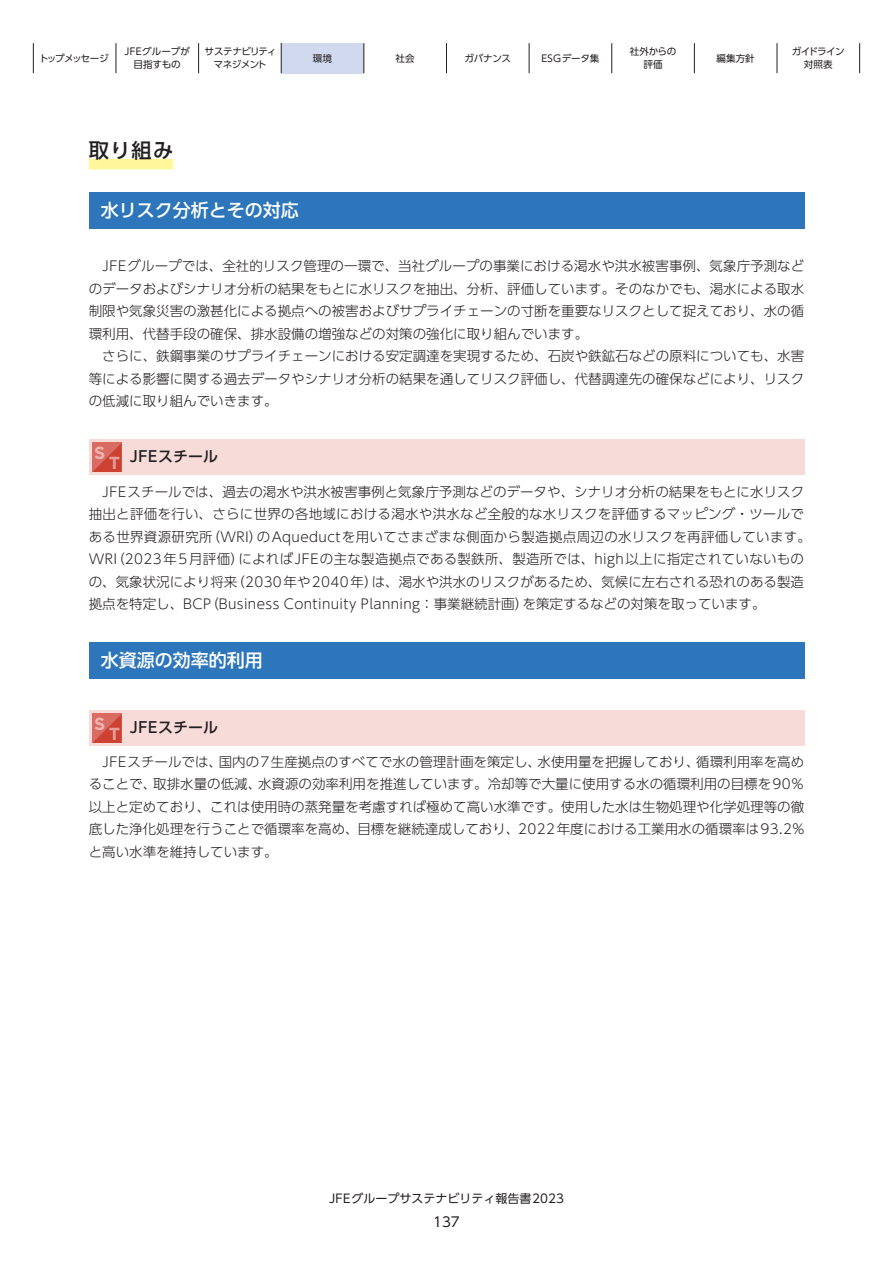
<style>
.page{position:relative;width:893px;height:1263px;background:#fff}
.page>*{position:absolute;margin:0;border:0;box-sizing:border-box;transform-origin:0 0}
.t1{font:500 20.25px "UD Shin Go Pro";color:#231f20}
.t2{font:500 18px "UD Shin Go Pro";color:#fff}
.t3{font:700 17.4px "Gotham";color:#fff}
.t4{font:500 15px "UD Shin Go Pro";letter-spacing:.015em;color:#231f20}
.t5{font:300 13.5px/22.5px "UD Shin Go Pro";color:#231f20;text-align:justify}
.t6{font:300 13.5px/22.5px "UD Shin Go Pro";letter-spacing:.02em;color:#231f20}
.t7{font:13.5px "UD Shin Go Pro";color:#231f20}
.t8{font:12px "UD Shin Go Pro";color:#231f20}
.t9{font:9.6px/12.8px "UD Shin Go Pro";letter-spacing:-.06em;color:#231f20;text-align:center}
.t10{font:9.6px/12.8px "UD Shin Go Pro";letter-spacing:-.025em;color:#231f20;text-align:center}
.t11{font:9.6px/12.8px "UD Shin Go Pro";color:#231f20;text-align:center}
.t12{font:9.6px "UD Shin Go Pro";letter-spacing:-.115em;color:#231f20}
.t13{font:9.6px "UD Shin Go Pro";letter-spacing:.015em;color:#231f20}
.s1{font-family:"Gotham";font-weight:700;font-size:17.4px;color:#fff}
</style>
<div class="page">
<div style="left:281px;top:43px;width:83px;height:30px;background:#d1d9ee"></div>
<hr style="left:33px;top:43px;width:1px;height:30px;background:#231f20">
<hr style="left:116px;top:43px;width:1px;height:30px;background:#231f20">
<hr style="left:198px;top:43px;width:1px;height:30px;background:#231f20">
<hr style="left:281px;top:43px;width:1px;height:30px;background:#231f20">
<hr style="left:364px;top:43px;width:1px;height:30px;background:#231f20">
<hr style="left:446px;top:43px;width:1px;height:30px;background:#231f20">
<hr style="left:529px;top:43px;width:1px;height:30px;background:#231f20">
<hr style="left:611px;top:43px;width:1px;height:30px;background:#231f20">
<hr style="left:694px;top:43px;width:1px;height:30px;background:#231f20">
<hr style="left:777px;top:43px;width:1px;height:30px;background:#231f20">
<hr style="left:859px;top:43px;width:1px;height:30px;background:#231f20">
<div style="left:89px;top:439px;width:715px;height:36px;background:#f6dbd9"></div>
<svg style="left:93px;top:443px;width:29px;height:29px"></svg>
<div style="left:89px;top:192px;width:715px;height:36px;background:#2e76bc"></div>
<div style="left:89px;top:642px;width:715px;height:36px;background:#2e76bc"></div>
<div style="left:89px;top:710px;width:715px;height:36px;background:#f6dbd9"></div>
<svg style="left:93px;top:714px;width:29px;height:29px"></svg>
<div style="left:89px;top:159px;width:84px;height:10px;background:#fff79a"></div>
<p class="t12" style="left:39px;top:50px;width:71px">トップメッセージ</p>
<p class="t11" style="left:125px;top:45px;width:67px">JFEグループが目指すもの</p>
<p class="t9" style="left:205px;top:45px;width:73px">サステナビリティマネジメント</p>
<p class="t10" style="left:313px;top:51px;width:21px">環境</p>
<p class="t10" style="left:396px;top:51px;width:21px">社会</p>
<p class="t10" style="left:464px;top:51px;width:48px">ガバナンス</p>
<p class="t13" style="left:541px;top:50px;width:60px">ESGデータ集</p>
<p class="t10" style="left:630px;top:45px;width:48px">社外からの評価</p>
<p class="t10" style="left:716px;top:51px;width:40px">編集方針</p>
<p class="t9" style="left:792px;top:45px;width:55px">ガイドライン対照表</p>
<h1 class="t1" style="left:89px;top:134px;width:86px">取り組み</h1>
<h2 class="t2" style="left:101px;top:195px;width:199px">水リスク分析とその対応</h2>
<p class="t5" style="left:89px;top:255px;width:717px;text-indent:14px">JFEグループでは、全社的リスク管理の一環で、当社グループの事業における渇水や洪水被害事例、気象庁予測などのデータおよびシナリオ分析の結果をもとに水リスクを抽出、分析、評価しています。そのなかでも、渇水による取水制限や気象災害の激甚化による拠点への被害およびサプライチェーンの寸断を重要なリスクとして捉えており、水の循環利用、代替手段の確保、排水設備の増強などの対策の強化に取り組んでいます。</p>
<p class="t5" style="left:89px;top:345px;width:717px;text-indent:14px">さらに、鉄鋼事業のサプライチェーンにおける安定調達を実現するため、石炭や鉄鉱石などの原料についても、水害等による影響に関する過去データやシナリオ分析の結果を通してリスク評価し、代替調達先の確保などにより、リスクの低減に取り組んでいきます。</p>
<p class="t3" style="left:95px;top:443px;width:13px">S</p>
<p class="t4" style="left:109px;top:444px;width:111px"><span class="s1">T</span> JFEスチール</p>
<p class="t6" style="left:89px;top:480px;width:724px;text-indent:14px">JFEスチールでは、過去の渇水や洪水被害事例と気象庁予測などのデータや、シナリオ分析の結果をもとに水リスク抽出と評価を行い、さらに世界の各地域における渇水や洪水など全般的な水リスクを評価するマッピング・ツールである世界資源研究所（WRI）のAqueductを用いてさまざまな側面から製造拠点周辺の水リスクを再評価しています。WRI（2023年5月評価）によればJFEの主な製造拠点である製鉄所、製造所では、high以上に指定されていないものの、気象状況により将来（2030年や2040年）は、渇水や洪水のリスクがあるため、気候に左右される恐れのある製造拠点を特定し、BCP（Business Continuity Planning：事業継続計画）を策定するなどの対策を取っています。</p>
<h2 class="t2" style="left:101px;top:646px;width:163px">水資源の効率的利用</h2>
<p class="t3" style="left:95px;top:714px;width:13px">S</p>
<p class="t4" style="left:109px;top:715px;width:111px"><span class="s1">T</span> JFEスチール</p>
<p class="t5" style="left:89px;top:750px;width:717px;text-indent:14px">JFEスチールでは、国内の7生産拠点のすべてで水の管理計画を策定し、水使用量を把握しており、循環利用率を高めることで、取排水量の低減、水資源の効率利用を推進しています。冷却等で大量に使用する水の循環利用の目標を90％以上と定めており、これは使用時の蒸発量を考慮すれば極めて高い水準です。使用した水は生物処理や化学処理等の徹底した浄化処理を行うことで循環率を高め、目標を継続達成しており、2022年度における工業用水の循環率は93.2%と高い水準を維持しています。</p>
<p class="t8" style="left:329px;top:1188px;width:236px">JFEグループサステナビリティ報告書2023</p>
<p class="t7" style="left:433px;top:1211px;width:28px">137</p>
</div>
